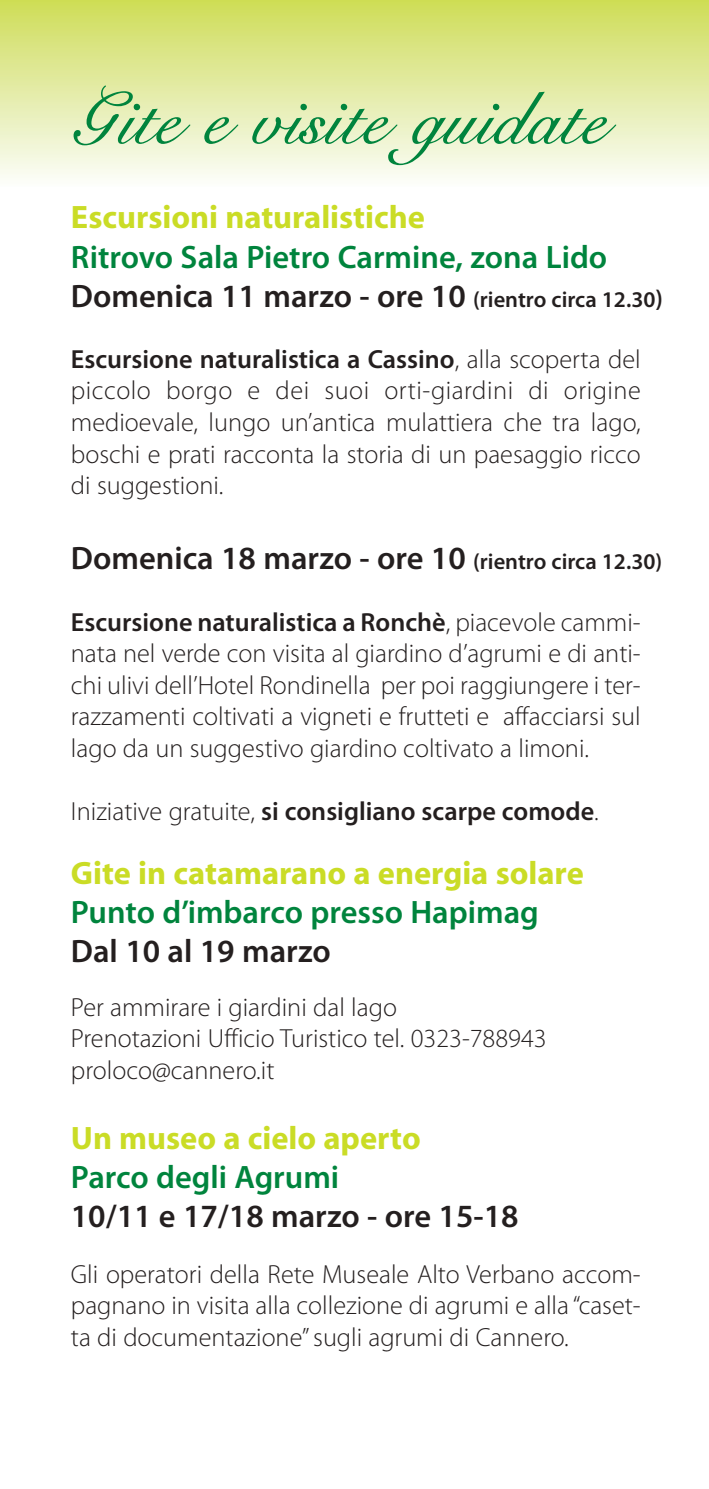
<style>
.page{position:relative;width:709px;height:1489px;background:#fff}
.page>*{position:absolute;margin:0;border:0;box-sizing:border-box;transform-origin:0 0}
.t1{font:italic 75px "Signet Roundhand";color:#00843d}
.t2{font:600 32.5px/39px "Myriad Pro";color:#00843d}
.t3{font:600 32.5px "Myriad Pro";color:#241f1f}
.t4{font:700 32.5px "Myriad";color:#cadc26}
.t5{font:300 26.25px/31.5px "Myriad Pro";color:#241f1f;text-align:justify}
.t6{font:600 26.25px "Myriad Pro";color:#241f1f}
.s1{color:#241f1f}
.s2{font-size:22.5px;color:#241f1f}
.s3{font-size:25px;color:#241f1f}
.s4{font-weight:600}
.s5{font-size:22.5px}
.s6{font-weight:300}
</style>
<div class="page">
<img style="left:0;top:0;width:709px;height:178px">
<h1 class="t1" style="left:61px;top:76px;width:534px">Gite e visite guidate</h1>
<p class="t4" style="left:71px;top:205px;width:355px">Escursioni naturalistiche</p>
<p class="t2" style="left:71px;top:240px;width:593px">Ritrovo Sala Pietro Carmine, zona Lido<br><span class="s1">Domenica 11 marzo - ore 10</span> <span class="s2">(rientro circa 12.30</span><span class="s3">)</span></p>
<p class="t5" style="left:71px;top:345px;width:571px"><span class="s4">Escursione naturalistica a Cassino</span>, alla scoperta del piccolo borgo e dei suoi orti-giardini di origine medioevale, lungo un’antica mulattiera che tra lago, boschi e prati racconta la storia di un paesaggio ricco di suggestioni.</p>
<p class="t3" style="left:71px;top:546px;width:593px">Domenica 18 marzo - ore 10 <span class="s5">(rientro circa 12.30)</span></p>
<p class="t5" style="left:71px;top:608px;width:571px"><span class="s4">Escursione naturalistica a Ronchè</span>, piacevole cammi&shy;nata nel verde con visita al giardino d’agrumi e di anti&shy;chi ulivi dell’Hotel Rondinella per poi raggiungere i ter&shy;razzamenti coltivati a vigneti e frutteti e affacciarsi sul lago da un suggestivo giardino coltivato a limoni.</p>
<p class="t6" style="left:71px;top:801px;width:529px"><span class="s6">Iniziative gratuite,</span> si consigliano scarpe comode<span class="s6">.</span></p>
<p class="t4" style="left:71px;top:861px;width:514px">Gite in catamarano a energia solare</p>
<p class="t2" style="left:71px;top:895px;width:469px">Punto d’imbarco presso Hapimag</p>
<p class="t3" style="left:71px;top:939px;width:261px">Dal 10 al 19 marzo</p>
<p class="t5" style="left:71px;top:993px;width:477px;text-align:left">Per ammirare i giardini dal lago<br>Prenotazioni Ufficio Turistico tel. 0323-788943 proloco@cannero.it</p>
<p class="t4" style="left:71px;top:1125px;width:351px">Un museo a cielo aperto</p>
<p class="t2" style="left:71px;top:1160px;width:270px">Parco degli Agrumi</p>
<p class="t3" style="left:71px;top:1203px;width:449px">10/11 e 17/18 marzo - ore 15-18</p>
<p class="t5" style="left:71px;top:1260px;width:571px">Gli operatori della Rete Museale Alto Verbano accom&shy;pagnano in visita alla collezione di agrumi e alla “caset&shy;ta di documentazione”sugli agrumi di Cannero.</p>
</div>
